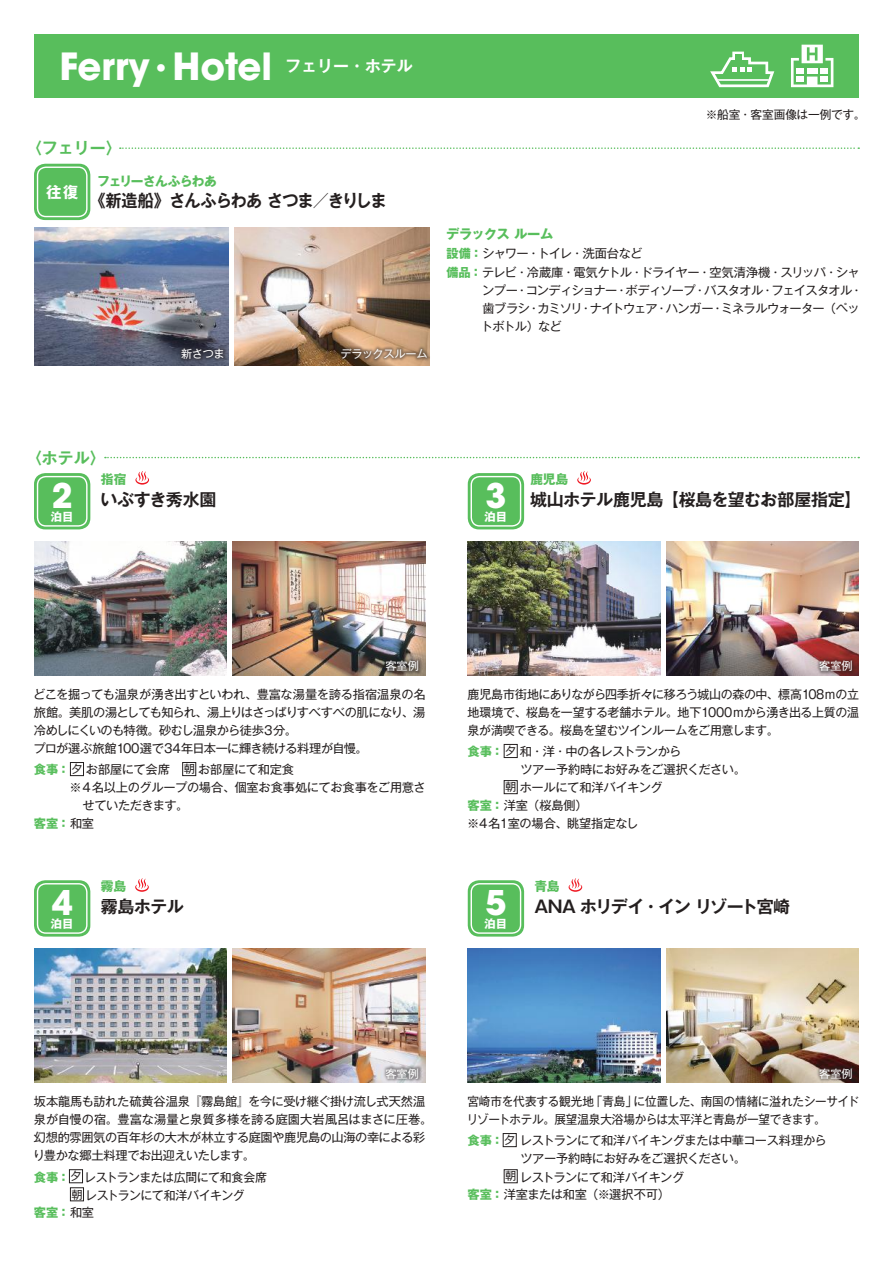
<style>
.page{position:relative;width:893px;height:1263px;background:#fff}
.page>*{position:absolute;margin:0;border:0;box-sizing:border-box;transform-origin:0 0}
.t1{font:700 37.2px "ITC Avant Garde Std";color:#fff}
.t2{font:37.2px "Koz Min Pro";color:#fff}
.t3{font:700 33.75px "ITC Avant Garde Std";color:#fff}
.t4{font:700 16.95px "Gothic MB101 Pro De";letter-spacing:-.03em;color:#241f1f}
.t5{font:700 16.95px "Gothic MB101 Pro De";letter-spacing:-.055em;color:#241f1f;scale:.95 1}
.t6{font:700 16.95px "Gothic MB101 Pro De";letter-spacing:-.05em;color:#241f1f}
.t7{font:700 15.9px "Gothic MB101 Pro De";color:#58be5c}
.t8{font:700 15.9px "Gothic MB101 Pro De";color:#fff}
.t9{font:700 15.45px "Gothic MB101 Pro";color:#fff}
.t10{font:700 13.35px "Gothic MB101 Pro";letter-spacing:-.03em;color:#58be5c}
.t11{font:700 12.75px "Gothic MB101 Pro";letter-spacing:-.05em;color:#58be5c}
.t12{font:12.15px/18px "Gothic MB101 Pro";letter-spacing:-.03em;color:#241f1f}
.t13{font:12.15px/18px "Gothic MB101 Pro";letter-spacing:-.03em;color:#241f1f;scale:.95 1}
.t14{font:12.15px "Gothic MB101 Pro";letter-spacing:-.055em;color:#241f1f}
.t15{font:12.15px "Gothic MB101 Pro";letter-spacing:-.01em;color:#241f1f}
.t16{font:12.15px/18px "Gothic MB101 Pro";letter-spacing:-.05em;color:#241f1f}
.t17{font:700 12.15px "Gothic MB101 Pro";color:#58be5c}
.t18{font:12.15px "Gothic MB101 Pro";letter-spacing:-.08em;color:#241f1f}
.t19{font:12.15px "Gothic MB101 Pro";letter-spacing:-.065em;color:#241f1f}
.t20{font:11.7px "Gothic MB101 Pro";letter-spacing:-.015em;color:#241f1f}
.t21{font:700 11.25px "Gothic MB101 Pro";color:#fff}
.t22{font:11.1px "Gothic MB101 Pro";letter-spacing:-.01em;color:#fff}
.s1{font-weight:700;color:#58be5c}
.s2{font-size:11.1px}
.s3{font-weight:400;color:#241f1f}
</style>
<div class="page">
<img style="left:34px;top:948px;width:192px;height:134px">
<img style="left:233px;top:948px;width:192px;height:134px">
<div style="left:69px;top:1169px;width:14px;height:14px;border:1px solid #241f1f"></div>
<div style="left:70px;top:1187px;width:14px;height:14px;border:1px solid #241f1f"></div>
<svg style="left:135px;top:878px;width:14px;height:14px"></svg>
<div style="left:34px;top:880px;width:56px;height:56px;background:#58be5c;border-radius:11px"></div>
<div style="left:37px;top:883px;width:51px;height:51px;border:1px solid #fff;border-radius:8px"></div>
<img style="left:468px;top:948px;width:192px;height:134px">
<img style="left:666px;top:948px;width:193px;height:134px">
<div style="left:503px;top:1133px;width:13px;height:14px;border:1px solid #241f1f"></div>
<div style="left:504px;top:1169px;width:13px;height:14px;border:1px solid #241f1f"></div>
<svg style="left:569px;top:878px;width:13px;height:14px"></svg>
<div style="left:468px;top:880px;width:56px;height:56px;background:#58be5c;border-radius:11px"></div>
<div style="left:471px;top:883px;width:50px;height:51px;border:1px solid #fff;border-radius:8px"></div>
<div style="left:504px;top:744px;width:13px;height:14px;border:1px solid #241f1f"></div>
<div style="left:504px;top:780px;width:13px;height:14px;border:1px solid #241f1f"></div>
<svg style="left:577px;top:471px;width:14px;height:14px"></svg>
<div style="left:468px;top:473px;width:56px;height:56px;background:#58be5c;border-radius:11px"></div>
<div style="left:471px;top:476px;width:50px;height:51px;border:1px solid #fff;border-radius:8px"></div>
<img style="left:666px;top:541px;width:193px;height:134px">
<img style="left:468px;top:541px;width:192px;height:134px">
<img style="left:34px;top:541px;width:192px;height:134px">
<img style="left:233px;top:541px;width:192px;height:134px">
<div style="left:70px;top:762px;width:14px;height:14px;border:1px solid #241f1f"></div>
<div style="left:182px;top:762px;width:14px;height:14px;border:1px solid #241f1f"></div>
<svg style="left:135px;top:471px;width:14px;height:14px"></svg>
<div style="left:34px;top:473px;width:56px;height:56px;background:#58be5c;border-radius:11px"></div>
<div style="left:37px;top:476px;width:51px;height:51px;border:1px solid #fff;border-radius:8px"></div>
<div style="left:34px;top:34px;width:825px;height:64px;background:#58be5c"></div>
<svg style="left:791px;top:45px;width:42px;height:42px"></svg>
<div style="left:796px;top:69px;width:8px;height:5px;background:#fff"></div>
<div style="left:796px;top:77px;width:8px;height:5px;background:#fff"></div>
<div style="left:820px;top:69px;width:8px;height:5px;background:#fff"></div>
<div style="left:820px;top:77px;width:8px;height:5px;background:#fff"></div>
<div style="left:807px;top:69px;width:10px;height:5px;background:#fff"></div>
<svg style="left:710px;top:51px;width:65px;height:37px"></svg>
<svg style="left:120px;top:147px;width:739px;height:2px"></svg>
<div style="left:34px;top:164px;width:56px;height:56px;background:#58be5c;border-radius:11px"></div>
<div style="left:37px;top:167px;width:51px;height:50px;border:1px solid #fff;border-radius:8px"></div>
<img style="left:34px;top:227px;width:195px;height:139px">
<div style="left:177px;top:344px;width:50px;height:19px;background:#241f1f;opacity:.45"></div>
<img style="left:235px;top:227px;width:194px;height:139px">
<div style="left:337px;top:344px;width:93px;height:19px;background:#241f1f;opacity:.45"></div>
<svg style="left:105px;top:457px;width:754px;height:1px"></svg>
<div style="left:382px;top:657px;width:40px;height:18px;background:#241f1f;opacity:.45"></div>
<div style="left:382px;top:1064px;width:40px;height:18px;background:#241f1f;opacity:.45"></div>
<div style="left:816px;top:657px;width:40px;height:18px;background:#241f1f;opacity:.45"></div>
<div style="left:816px;top:1064px;width:40px;height:18px;background:#241f1f;opacity:.45"></div>
<h1 class="t1" style="left:60px;top:42px;width:92px">Ferry</h1>
<h1 class="t2" style="left:143px;top:42px;width:39px">・</h1>
<h1 class="t1" style="left:172px;top:42px;width:101px">Hotel</h1>
<h3 class="t8" style="left:285px;top:53px;width:129px">フェリー・ホテル</h3>
<h3 class="t7" style="left:26px;top:135px;width:97px">〈フェリー〈</h3>
<p class="t11" style="left:97px;top:170px;width:121px">フェリーさんふらわあ</p>
<p class="t9" style="left:46px;top:179px;width:34px">往復</p>
<h3 class="t5" style="left:89px;top:187px;width:314px">《新造船》さんふらわあさつま／きりしま</h3>
<p class="t22" style="left:181px;top:344px;width:45px">新さつま</p>
<p class="t22" style="left:340px;top:344px;width:89px">デラックスルーム</p>
<p class="t10" style="left:446px;top:223px;width:109px">デラックスルーム</p>
<p class="t12" style="left:537px;top:243px;width:106px">トイレ・洗面台など</p>
<p class="t12" style="left:446px;top:243px;width:95px"><span class="s1">設備：</span>シャワー・</p>
<p class="t20" style="left:706px;top:105px;width:161px">※船室・客室画像は一例です。</p>
<p class="t12" style="left:446px;top:261px;width:198px"><span class="s1">備品：</span>テレビ・冷蔵庫・電気ケトル・</p>
<p class="t12" style="left:640px;top:261px;width:221px">ドライヤー・空気清浄機・スリッパ・シャ</p>
<p class="t12" style="left:482px;top:279px;width:37px">ンプー</p>
<p class="t12" style="left:626px;top:279px;width:82px">ボディソープ・</p>
<p class="t12" style="left:704px;top:279px;width:61px">バスタオル</p>
<p class="t18" style="left:526px;top:280px;width:93px">コンディショナー</p>
<p class="t19" style="left:771px;top:280px;width:83px">フェイスタオル</p>
<p class="t12" style="left:516px;top:279px;width:14px">・</p>
<p class="t12" style="left:615px;top:279px;width:14px">・</p>
<p class="t12" style="left:761px;top:279px;width:14px">・</p>
<p class="t12" style="left:851px;top:279px;width:14px">・</p>
<p class="t16" style="left:481px;top:297px;width:82px">歯ブラシ<br>トボトル）など</p>
<p class="t12" style="left:666px;top:297px;width:49px">ハンガー</p>
<p class="t14" style="left:721px;top:298px;width:140px">ミネラルウォーター（ペッ</p>
<p class="t12" style="left:590px;top:297px;width:69px">ナイトウェア</p>
<p class="t12" style="left:538px;top:297px;width:47px">カミソリ</p>
<p class="t12" style="left:528px;top:297px;width:14px">・</p>
<p class="t12" style="left:580px;top:297px;width:14px">・</p>
<p class="t12" style="left:656px;top:297px;width:14px">・</p>
<p class="t12" style="left:711px;top:297px;width:14px">・</p>
<h3 class="t7" style="left:26px;top:444px;width:81px">〈ホテル〈</h3>
<h2 class="t3" style="left:52px;top:474px;width:22px">2</h2>
<p class="t11" style="left:101px;top:468px;width:27px">指宿</p>
<h3 class="t4" style="left:100px;top:486px;width:118px">いぶすき秀水園</h3>
<h2 class="t3" style="left:485px;top:474px;width:22px">3</h2>
<p class="t11" style="left:530px;top:468px;width:39px">鹿児島</p>
<h3 class="t4" style="left:530px;top:486px;width:333px">城山ホテル鹿児島【桜島を望むお部屋指定【</h3>
<p class="t21" style="left:51px;top:507px;width:24px">泊目</p>
<p class="t21" style="left:485px;top:507px;width:24px">泊目</p>
<p class="t22" style="left:385px;top:657px;width:35px">客室例</p>
<p class="t22" style="left:819px;top:657px;width:35px">客室例</p>
<p class="t12" style="left:33px;top:683px;width:394px">どこを掘っても温泉が湧き出すといわれ、豊富な湯量を誇る指宿温泉の名旅館。美肌の湯としても知られ、湯上りはさっぱりすべすべの肌になり、湯冷めしにくいのも特徴。砂むし温泉から徒歩3分。<br>プロが選ぶ旅館100選で34年日本一に輝き続ける料理が自慢。</p>
<p class="t12" style="left:34px;top:759px;width:262px"><span class="s1">食事：</span><span class="s2">夕</span>お部屋にて会席　<span class="s2">朝</span>お部屋にて和定食</p>
<p class="t12" style="left:69px;top:777px;width:358px">※4名以上のグループの場合、個室お食事処にてお食事をご用意さ</p>
<p class="t12" style="left:83px;top:795px;width:107px">せていただきます。</p>
<p class="t17" style="left:34px;top:813px;width:62px">客室：<span class="s3">和室</span></p>
<p class="t12" style="left:467px;top:683px;width:393px;text-align:justify">鹿児島市街地にありながら四季折々に移ろう城山の森の中、標高108ｍの立地環境で、桜島を一望する老舗ホテル。地下1000ｍから湧き出る上質の温泉が満喫できる。桜島を望むツインルームをご用意します。</p>
<p class="t14" style="left:468px;top:742px;width:215px"><span class="s1">食事：</span><span class="s2">夕</span>和・洋・中の各レストランから</p>
<p class="t12" style="left:520px;top:759px;width:227px">ツアー予約時にお好みをご選択ください。</p>
<p class="t12" style="left:505px;top:777px;width:159px"><span class="s2">朝</span>ホールにて和洋バイキング</p>
<p class="t12" style="left:468px;top:795px;width:122px"><span class="s1">客室：</span>洋室（桜島側(</p>
<p class="t12" style="left:467px;top:813px;width:173px">※4名1室の場合、眺望指定なし</p>
<h2 class="t3" style="left:52px;top:881px;width:22px">4</h2>
<p class="t11" style="left:101px;top:875px;width:27px">霧島</p>
<h3 class="t4" style="left:101px;top:893px;width:85px">霧島ホテル</h3>
<h2 class="t3" style="left:485px;top:881px;width:22px">5</h2>
<p class="t11" style="left:534px;top:875px;width:27px">青島</p>
<h3 class="t6" style="left:534px;top:893px;width:257px">ANA ホリデイ・インリゾート宮崎</h3>
<p class="t21" style="left:51px;top:914px;width:24px">泊目</p>
<p class="t21" style="left:485px;top:914px;width:24px">泊目</p>
<p class="t22" style="left:385px;top:1064px;width:35px">客室例</p>
<p class="t12" style="left:33px;top:1090px;width:401px">坂本龍馬も訪れた硫黄谷温泉『霧島館』を今に受け継ぐ掛け流し式天然温泉が自慢の宿。豊富な湯量と泉質多様を誇る庭園大岩風呂はまさに圧巻。幻想的雰囲気の百年杉の大木が林立する庭園や鹿児島の山海の幸による彩り豊かな郷土料理でお出迎えいたします。</p>
<p class="t12" style="left:34px;top:1166px;width:235px"><span class="s1">食事：</span><span class="s2">夕</span>レストランまたは広間にて和食会席</p>
<p class="t12" style="left:71px;top:1184px;width:175px"><span class="s2">朝</span>レストランにて和洋バイキング</p>
<p class="t17" style="left:34px;top:1203px;width:62px">客室：<span class="s3">和室</span></p>
<p class="t22" style="left:819px;top:1064px;width:35px">客室例</p>
<p class="t13" style="left:633px;top:1090px;width:239px">に位置した、南国の情緒に溢れたシーサイド</p>
<p class="t13" style="left:591px;top:1090px;width:50px">「青島」</p>
<p class="t13" style="left:467px;top:1090px;width:379px">宮崎市を代表する観光地<br>リゾートホテル。展望温泉大浴場からは太平洋と青島が一望できます。</p>
<p class="t12" style="left:468px;top:1130px;width:361px"><span class="s1">食事：</span><span class="s2">夕</span>レストランにて和洋バイキングまたは中華コース料理から</p>
<p class="t12" style="left:520px;top:1148px;width:227px">ツアー予約時にお好みをご選択ください。</p>
<p class="t12" style="left:505px;top:1166px;width:181px"><span class="s2">朝</span>レストランにて和洋バイキング</p>
<p class="t15" style="left:468px;top:1184px;width:204px"><span class="s1">客室：</span>洋室または和室（※選択不可(</p>
</div>
